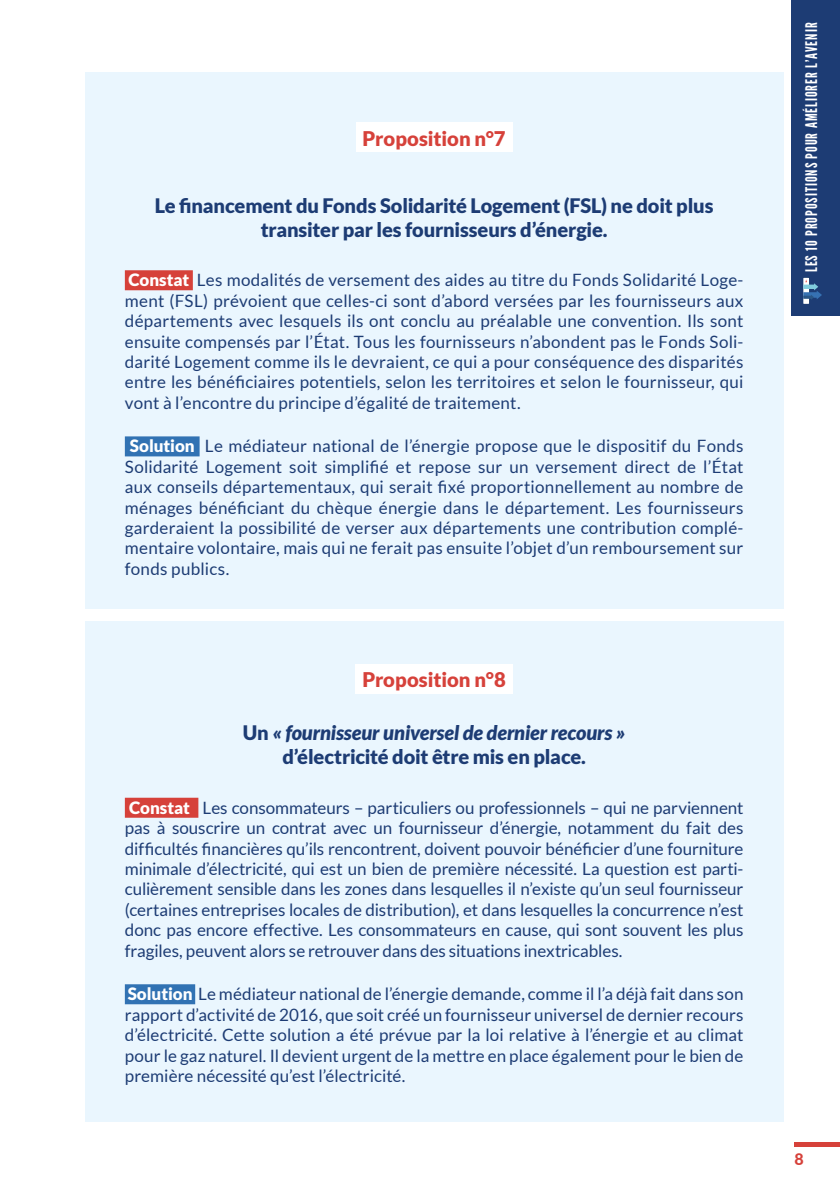
<style>
.page{position:relative;width:840px;height:1191px;background:#fff}
.page>*{position:absolute;margin:0;border:0;box-sizing:border-box;transform-origin:0 0}
.t1{font:900 20.2px "Lato";color:#d6413a}
.t2{font:900 20px/24px "Lato";letter-spacing:-.005em;color:#1d3c74;text-align:center}
.t3{font:italic 900 20px/24px "Lato";letter-spacing:-.01em;color:#1d3c74;text-align:center}
.t4{font:17px/20.4px "Lato";letter-spacing:.01em;color:#1d3c74;text-align:justify}
.t5{font:16px "League Gothic";letter-spacing:.06em;color:#fff}
.t6{font:800 16px "Lato";color:#d6413a}
.s1{font-weight:900;color:#fff}
.s2{font-style:normal}
</style>
<div class="page">
<div style="left:85px;top:72px;width:697px;height:1049px;background:#eaf6fe"></div>
<div style="left:125px;top:270px;width:68px;height:20px;background:#d6413a"></div>
<div style="left:125px;top:436px;width:74px;height:20px;background:#3172b3"></div>
<div style="left:125px;top:797px;width:73px;height:20px;background:#d6413a"></div>
<div style="left:125px;top:984px;width:70px;height:20px;background:#3172b3"></div>
<div style="left:355px;top:123px;width:157px;height:29px;background:#fff"></div>
<div style="left:355px;top:664px;width:157px;height:30px;background:#fff"></div>
<div style="left:75px;top:609px;width:725px;height:12px;background:#fff"></div>
<div style="left:790px;top:0;width:49px;height:316px;background:#1d3c74"></div>
<svg style="left:802px;top:278px;width:6px;height:26px"></svg>
<svg style="left:802px;top:279px;width:19px;height:21px"></svg>
<div style="left:794px;top:1142px;width:45px;height:5px;background:#d6413a"></div>
<p class="t1" style="left:362px;top:126px;width:144px">Proposition n°7</p>
<p class="t2" style="left:155px;top:193px;width:560px">Le financement du Fonds Solidarité Logement (FSL) ne doit plus transiter par les fournisseurs d’énergie.</p>
<p class="t4" style="left:125px;top:270px;width:619px"><span class="s1">Constat</span> Les modalités de versement des aides au titre du Fonds Solidarité Loge&shy;ment (FSL) prévoient que celles-ci sont d’abord versées par les fournisseurs aux départements avec lesquels ils ont conclu au préalable une convention. Ils sont ensuite compensés par l’État. Tous les fournisseurs n’abondent pas le Fonds Soli&shy;darité Logement comme ils le devraient, ce qui a pour conséquence des disparités entre les bénéficiaires potentiels, selon les territoires et selon le fournisseur, qui vont à l’encontre du principe d’égalité de traitement.</p>
<p class="t4" style="left:125px;top:436px;width:619px"><span class="s1">Solution</span> Le médiateur national de l’énergie propose que le dispositif du Fonds Solidarité Logement soit simplifié et repose sur un versement direct de l’État aux conseils départementaux, qui serait fixé proportionnellement au nombre de ménages bénéficiant du chèque énergie dans le département. Les fournisseurs garderaient la possibilité de verser aux départements une contribution complé&shy;mentaire volontaire, mais qui ne ferait pas ensuite l’objet d’un remboursement sur fonds publics.</p>
<p class="t1" style="left:362px;top:668px;width:145px">Proposition n°8</p>
<p class="t3" style="left:243px;top:721px;width:384px"><span class="s2">Un</span> « fournisseur universel de dernier recours » <span class="s2">d’électricité doit être mis en place.</span></p>
<p class="t4" style="left:125px;top:797px;width:620px"><span class="s1">Constat</span> Les consommateurs – particuliers ou professionnels – qui ne parviennent pas à souscrire un contrat avec un fournisseur d’énergie, notamment du fait des difficultés financières qu’ils rencontrent, doivent pouvoir bénéficier d’une fourniture minimale d’électricité, qui est un bien de première nécessité. La question est parti&shy;culièrement sensible dans les zones dans lesquelles il n’existe qu’un seul fournisseur (certaines entreprises locales de distribution), et dans lesquelles la concurrence n’est donc pas encore effective. Les consommateurs en cause, qui sont souvent les plus fragiles, peuvent alors se retrouver dans des situations inextricables.</p>
<p class="t4" style="left:125px;top:983px;width:620px"><span class="s1">Solution</span> Le médiateur national de l’énergie demande, comme il l’a déjà fait dans son rapport d’activité de 2016, que soit créé un fournisseur universel de dernier recours d’électricité. Cette solution a été prévue par la loi relative à l’énergie et au climat pour le gaz naturel. Il devient urgent de la mettre en place également pour le bien de première nécessité qu’est l’électricité.</p>
<p class="t5" style="left:801px;top:272px;width:251px;rotate:-90deg">LES 10 PROPOSITIONS POUR AMÉLIORER L’AVENIR</p>
<p class="t6" style="left:794px;top:1147px;width:11px">8</p>
</div>
